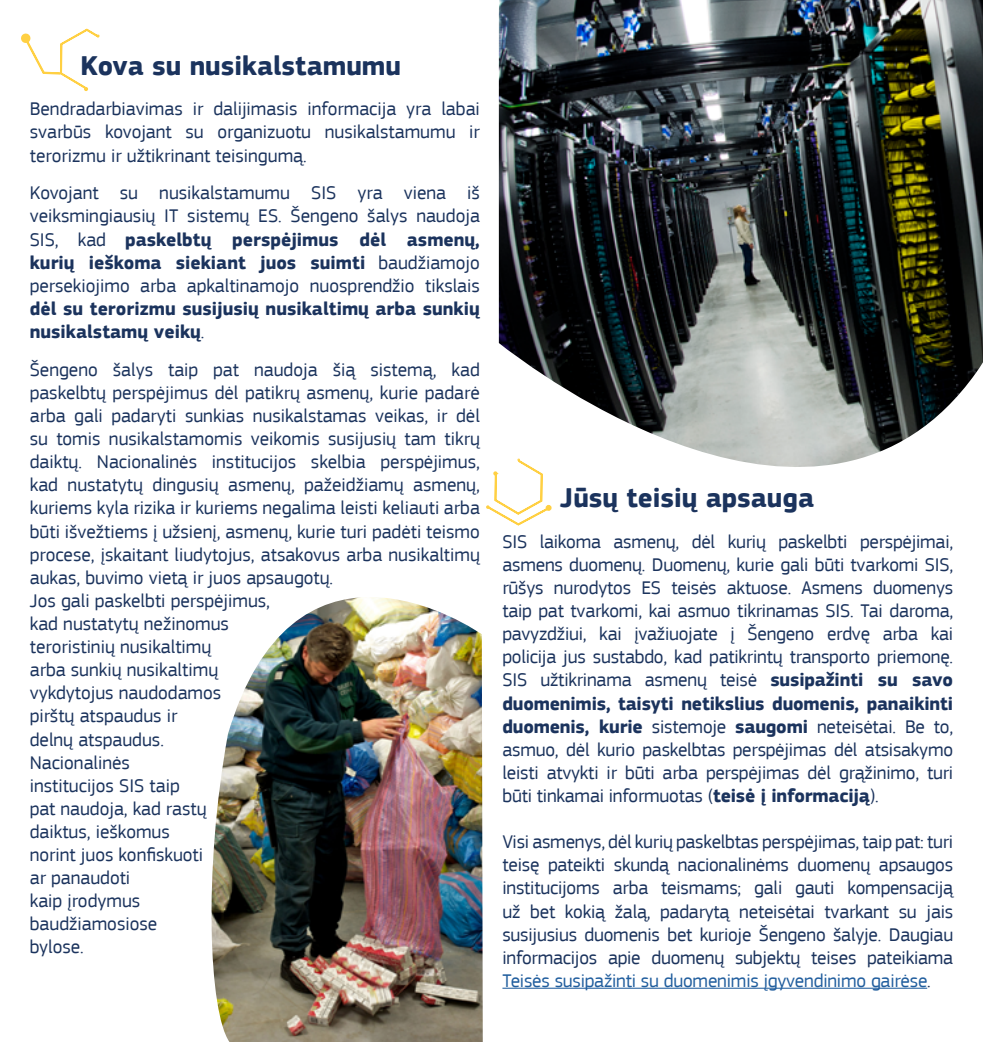
<style>
.page{position:relative;width:983px;height:1042px;background:#fff}
.page>*{position:absolute;margin:0;border:0;box-sizing:border-box;transform-origin:0 0}
.t1{font:700 28px "EC Square Sans Pro";color:#1b335d}
.t2{font:19.25px/23.1px "EC Square Sans Pro";color:#1b335d;text-align:justify}
.t3{font:700 19.25px/23.1px "EC Square Sans Pro";color:#1b335d}
.s1{font-weight:700}
.s2{font-weight:400}
.s3{color:#215e9e}
</style>
<div class="page">
<img style="left:211px;top:597px;width:271px;height:445px">
<svg style="left:21px;top:28px;width:78px;height:63px"></svg>
<img style="left:498px;top:0;width:484px;height:467px">
<svg style="left:486px;top:198px;width:65px;height:328px"></svg>
<hr style="left:502px;top:987px;width:424px;height:2px;background:#215e9e">
<h1 class="t1" style="left:80px;top:49px;width:322px">Kova su nusikalstamumu</h1>
<p class="t2" style="left:30px;top:98px;width:451px">Bendradarbiavimas ir dalijimasis informacija yra labai svarbūs kovojant su organizuotu nusikalstamumu ir terorizmu ir užtikrinant teisingumą.</p>
<p class="t2" style="left:30px;top:182px;width:451px">Kovojant su nusikalstamumu SIS yra viena iš veiksmingiausių IT sistemų ES. Šengeno šalys naudoja SIS, kad <span class="s1">paskelbtų perspėjimus dėl asmenų, kurių ieškoma siekiant juos suimti</span> baudžiamojo persekiojimo arba apkaltinamojo nuosprendžio tikslais</p>
<p class="t3" style="left:30px;top:298px;width:451px">dėl su terorizmu susijusių nusikaltimų arba sunkių nusikalstamų veikų<span class="s2">.</span></p>
<p class="t2" style="left:30px;top:358px;width:451px;text-align:left">Šengeno šalys taip pat naudoja šią sistemą, kad paskelbtų perspėjimus dėl patikrų asmenų, kurie padarė arba gali padaryti sunkias nusikalstamas veikas, ir dėl su tomis nusikalstamomis veikomis susijusių tam tikrų daiktų. Nacionalinės institucijos skelbia perspėjimus, kad nustatytų dingusių asmenų, pažeidžiamų asmenų, kuriems kyla rizika ir kuriems negalima leisti keliauti arba būti išvežtiems į užsienį, asmenų, kurie turi padėti teismo procese, įskaitant liudytojus, atsakovus arba nusikaltimų aukas, buvimo vietą ir juos apsaugotų.<br>Jos gali paskelbti perspėjimus,<br>kad nustatytų nežinomus<br>teroristinių nusikaltimų<br>arba sunkių nusikaltimų<br>vykdytojus naudodamos<br>pirštų atspaudus ir<br>delnų atspaudus.<br>Nacionalinės<br>institucijos SIS taip<br>pat naudoja, kad rastų<br>daiktus, ieškomus<br>norint juos konfiskuoti<br>ar panaudoti<br>kaip įrodymus<br>baudžiamosiose<br>bylose.</p>
<h1 class="t1" style="left:560px;top:481px;width:255px">Jūsų teisių apsauga</h1>
<p class="t2" style="left:502px;top:530px;width:452px">SIS laikoma asmenų, dėl kurių paskelbti perspėjimai, asmens duomenų. Duomenų, kurie gali būti tvarkomi SIS, rūšys nurodytos ES teisės aktuose. Asmens duomenys taip pat tvarkomi, kai asmuo tikrinamas SIS. Tai daroma, pavyzdžiui, kai įvažiuojate į Šengeno erdvę arba kai policija jus sustabdo, kad patikrintų transporto priemonę.<br>SIS užtikrinama asmenų teisė <span class="s1">susipažinti su savo duomenimis, taisyti netikslius duomenis, panaikinti duomenis, kurie</span> sistemoje <span class="s1">saugomi</span> neteisėtai. Be to, asmuo, dėl kurio paskelbtas perspėjimas dėl atsisakymo leisti atvykti ir būti arba perspėjimas dėl grąžinimo, turi būti tinkamai informuotas (<span class="s1">teisė į informaciją</span>).</p>
<p class="t2" style="left:502px;top:830px;width:452px">Visi asmenys, dėl kurių paskelbtas perspėjimas, taip pat: turi teisę pateikti skundą nacionalinėms duomenų apsaugos institucijoms arba teismams; gali gauti kompensaciją už bet kokią žalą, padarytą neteisėtai tvarkant su jais susijusius duomenis bet kurioje Šengeno šalyje. Daugiau informacijos apie duomenų subjektų teises pateikiama <span class="s3">Teisės susipažinti su duomenimis įgyvendinimo gairėse</span>.</p>
</div>
